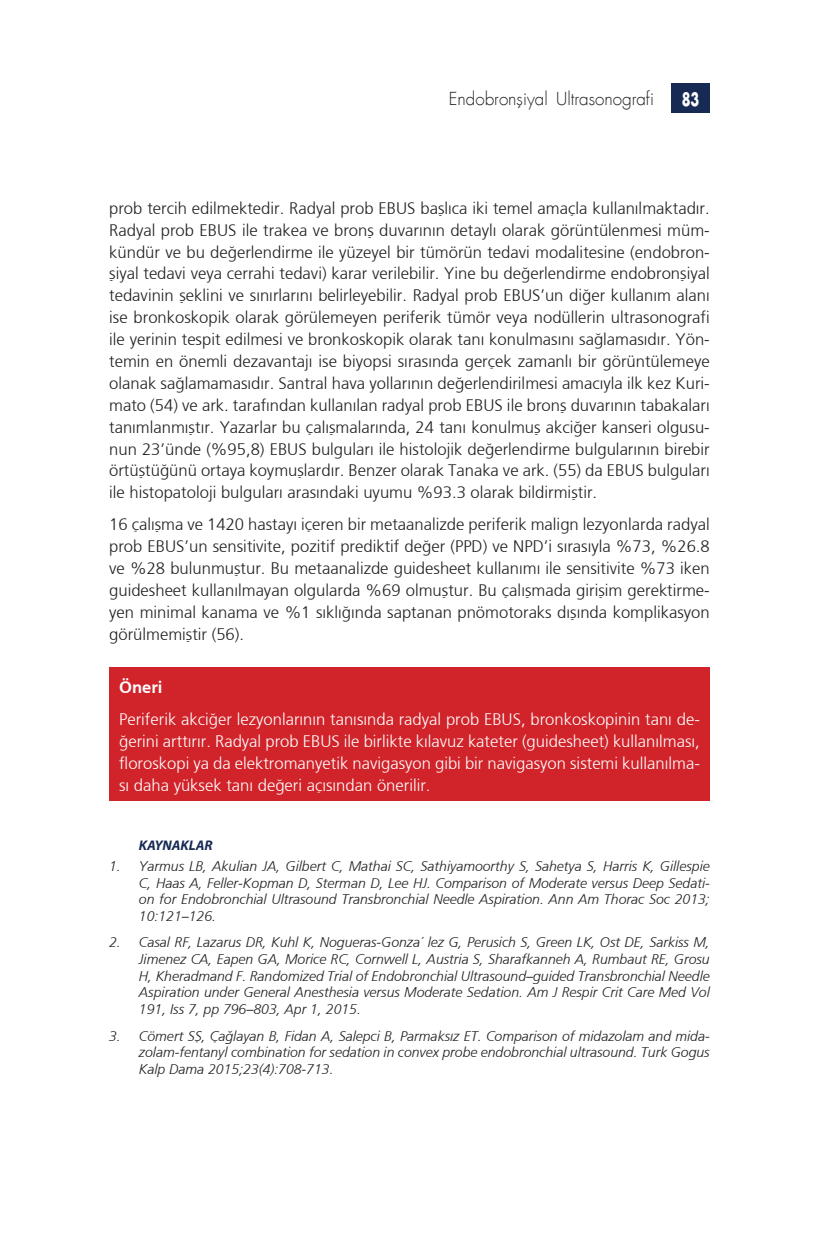
<style>
.page{position:relative;width:819px;height:1241px;background:#fff}
.page>*{position:absolute;margin:0;border:0;box-sizing:border-box;transform-origin:0 0}
.t1{font:700 17.85px "Futura";color:#fff;scale:.72 1}
.t2{font:300 17.5px "Futura";color:#231f20}
.t3{font:300 16.62px/21.9px "Frutiger";color:#231f20;text-align:justify}
.t4{font:300 16.62px/21.9px "Frutiger";color:#fff}
.t5{font:italic 300 14px/16.6px "Frutiger";color:#231f20;text-align:justify}
.t6{font:italic 700 14px "Myriad Pro";color:#172a54}
.s1{font-weight:700}
</style>
<div class="page">
<div style="left:671px;top:83px;width:38px;height:30px;background:#172a54"></div>
<div style="left:109px;top:667px;width:600px;height:133px;background:#d1232a"></div>
<p class="t2" style="left:449px;top:87px;width:206px">Endobronşiyal Ultrasonografi</p>
<p class="t1" style="left:681px;top:86px;width:26px">83</p>
<p class="t3" style="left:109px;top:197px;width:602px">prob tercih edilmektedir. Radyal prob EBUS başlıca iki temel amaçla kullanılmaktadır.<br>Radyal prob EBUS ile trakea ve bronş duvarının detaylı olarak görüntülenmesi müm&shy;kündür ve bu değerlendirme ile yüzeyel bir tümörün tedavi modalitesine (endobron&shy;şiyal tedavi veya cerrahi tedavi) karar verilebilir. Yine bu değerlendirme endobronşiyal tedavinin şeklini ve sınırlarını belirleyebilir. Radyal prob EBUS’un diğer kullanım alanı ise bronkoskopik olarak görülemeyen periferik tümör veya nodüllerin ultrasonografi ile yerinin tespit edilmesi ve bronkoskopik olarak tanı konulmasını sağlamasıdır. Yön&shy;temin en önemli dezavantajı ise biyopsi sırasında gerçek zamanlı bir görüntülemeye olanak sağlamamasıdır. Santral hava yollarının değerlendirilmesi amacıyla ilk kez Kuri&shy;mato (54) ve ark. tarafından kullanılan radyal prob EBUS ile bronş duvarının tabakaları tanımlanmıştır. Yazarlar bu çalışmalarında, 24 tanı konulmuş akciğer kanseri olgusu&shy;nun 23’ünde (%95,8) EBUS bulguları ile histolojik değerlendirme bulgularının birebir örtüştüğünü ortaya koymuşlardır. Benzer olarak Tanaka ve ark. (55) da EBUS bulguları ile histopatoloji bulguları arasındaki uyumu %93.3 olarak bildirmiştir.</p>
<p class="t3" style="left:109px;top:513px;width:602px">16 çalışma ve 1420 hastayı içeren bir metaanalizde periferik malign lezyonlarda radyal prob EBUS’un sensitivite, pozitif prediktif değer (PPD) ve NPD’i sırasıyla %73, %26.8 ve %28 bulunmuştur. Bu metaanalizde guidesheet kullanımı ile sensitivite %73 iken guidesheet kullanılmayan olgularda %69 olmuştur. Bu çalışmada girişim gerektirme&shy;yen minimal kanama ve %1 sıklığında saptanan pnömotoraks dışında komplikasyon görülmemiştir (56).</p>
<p class="t4" style="left:119px;top:671px;width:582px;line-height:31.8px"><span class="s1">Öneri<br></span>Periferik akciğer lezyonlarının tanısında radyal prob EBUS, bronkoskopinin tanı de-</p>
<p class="t4" style="left:119px;top:730px;width:582px;text-align:justify">ğerini arttırır. Radyal prob EBUS ile birlikte kılavuz kateter (guidesheet) kullanılması, floroskopi ya da elektromanyetik navigasyon gibi bir navigasyon sistemi kullanılma&shy;sı daha yüksek tanı değeri açısından önerilir.</p>
<p class="t6" style="left:139px;top:835px;width:75px">KAYNAKLAR</p>
<p class="t5" style="left:139px;top:857px;width:572px;text-indent:-30px">1. Yarmus LB, Akulian JA, Gilbert C, Mathai SC, Sathiyamoorthy S, Sahetya S, Harris K, Gillespie C, Haas A, Feller-Kopman D, Sterman D, Lee HJ. Comparison of Moderate versus Deep Sedati&shy;on for Endobronchial Ultrasound Transbronchial Needle Aspiration. Ann Am Thorac Soc 2013; 10:121–126.</p>
<p class="t5" style="left:139px;top:934px;width:572px;text-indent:-30px">2. Casal RF, Lazarus DR, Kuhl K, Nogueras-Gonza´ lez G, Perusich S, Green LK, Ost DE, Sarkiss M, Jimenez CA, Eapen GA, Morice RC, Cornwell L, Austria S, Sharafkanneh A, Rumbaut RE, Grosu H, Kheradmand F. Randomized Trial of Endobronchial Ultrasound–guided Transbronchial Needle Aspiration under General Anesthesia versus Moderate Sedation. Am J Respir Crit Care Med Vol 191, Iss 7, pp 796–803, Apr 1, 2015.</p>
<p class="t5" style="left:139px;top:1027px;width:572px;text-indent:-30px">3. Cömert SŞ, Çağlayan B, Fidan A, Salepci B, Parmaksız ET. Comparison of midazolam and mida&shy;zolam-fentanyl combination for sedation in convex probe endobronchial ultrasound. Turk Gogus Kalp Dama 2015;23(4):708-713.</p>
</div>
